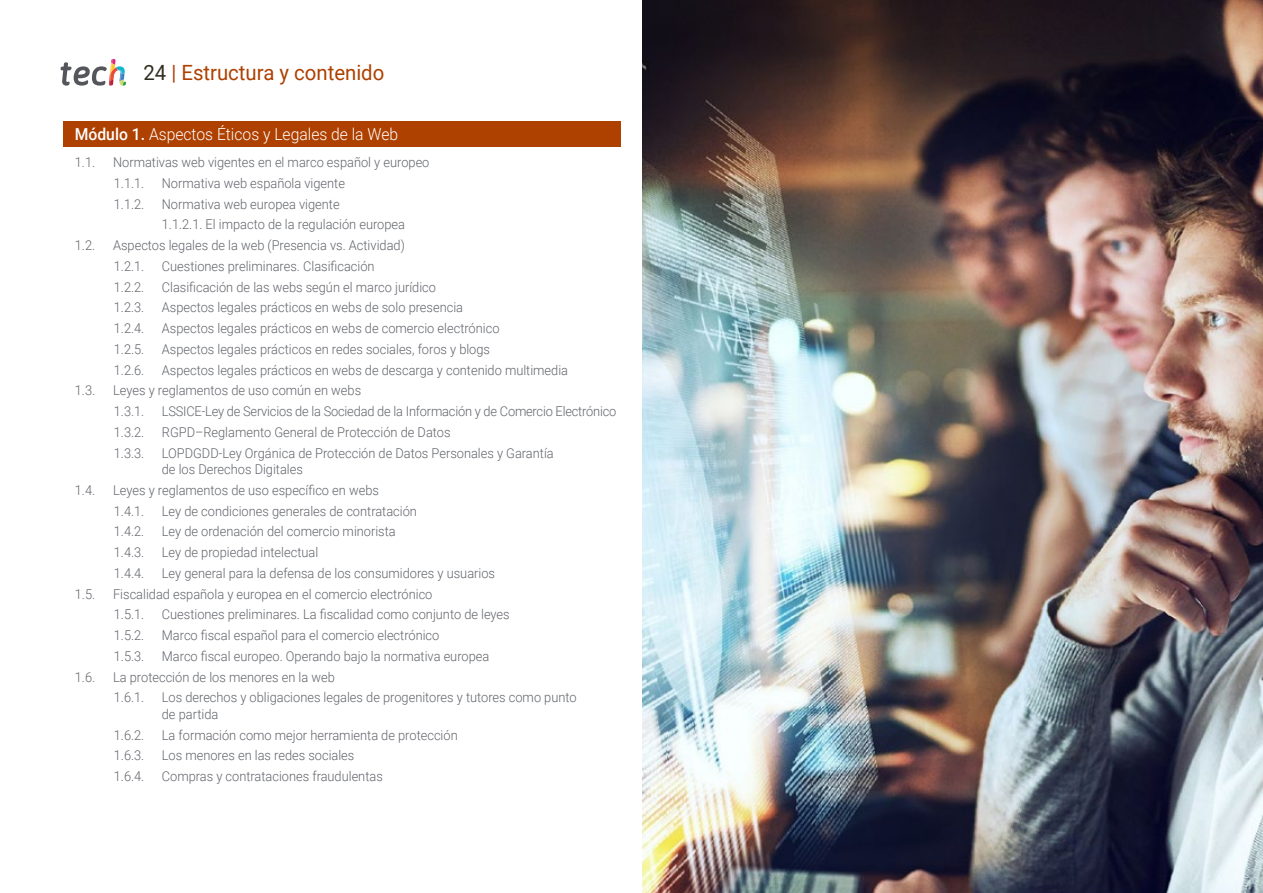
<style>
.page{position:relative;width:1263px;height:893px;background:#fff}
.page>*{position:absolute;margin:0;border:0;box-sizing:border-box;transform-origin:0 0}
.t1{font:21px "Roboto";color:#ae4000}
.t2{font:300 16.5px "Roboto";color:#fff;scale:.95 1}
.t3{font:300 13.5px/20.7px "Roboto";color:#61646a;scale:.95 1}
.s1{color:#312e20}
.s2{font-weight:500}
</style>
<div class="page">
<div style="left:64px;top:121px;width:557px;height:25px;background:#ae4000"></div>
<svg style="left:61px;top:59px;width:65px;height:27px"></svg>
<img style="left:642px;top:0;width:621px;height:893px">
<h1 class="t1" style="left:144px;top:57px;width:242px"><span class="s1">24</span> | Estructura y contenido</h1>
<p class="t2" style="left:75px;top:123px;width:342px"><span class="s2">Módulo 1.</span> Aspectos Éticos y Legales de la Web</p>
<p class="t3" style="left:75px;top:151px;width:23px">1.1.</p>
<p class="t3" style="left:113px;top:151px;width:334px">Normativas web vigentes en el marco español y europeo<br>1.1.1.</p>
<p class="t3" style="left:162px;top:172px;width:194px">Normativa web española vigente</p>
<p class="t3" style="left:114px;top:193px;width:34px">1.1.2.</p>
<p class="t3" style="left:162px;top:193px;width:257px">Normativa web europea vigente<br>1.1.2.1. El impacto de la regulación europea</p>
<p class="t3" style="left:75px;top:234px;width:23px">1.2.</p>
<p class="t3" style="left:113px;top:234px;width:309px">Aspectos legales de la web (Presencia vs. Actividad)<br>1.2.1.</p>
<p class="t3" style="left:162px;top:255px;width:225px">Cuestiones preliminares. Clasificación</p>
<p class="t3" style="left:114px;top:276px;width:34px">1.2.2.</p>
<p class="t3" style="left:162px;top:276px;width:290px">Clasificación de las webs según el marco jurídico</p>
<p class="t3" style="left:114px;top:297px;width:34px">1.2.3.</p>
<p class="t3" style="left:162px;top:297px;width:319px">Aspectos legales prácticos en webs de solo presencia</p>
<p class="t3" style="left:114px;top:317px;width:34px">1.2.4.</p>
<p class="t3" style="left:162px;top:317px;width:357px">Aspectos legales prácticos en webs de comercio electrónico</p>
<p class="t3" style="left:114px;top:338px;width:34px">1.2.5.</p>
<p class="t3" style="left:162px;top:338px;width:347px">Aspectos legales prácticos en redes sociales, foros y blogs</p>
<p class="t3" style="left:114px;top:359px;width:34px">1.2.6.</p>
<p class="t3" style="left:162px;top:359px;width:429px">Aspectos legales prácticos en webs de descarga y contenido multimedia</p>
<p class="t3" style="left:75px;top:380px;width:23px">1.3.</p>
<p class="t3" style="left:113px;top:380px;width:263px">Leyes y reglamentos de uso común en webs<br>1.3.1.</p>
<p class="t3" style="left:162px;top:400px;width:480px">LSSICE-Ley de Servicios de la Sociedad de la Información y de Comercio Electrónico</p>
<p class="t3" style="left:114px;top:421px;width:34px">1.3.2.</p>
<p class="t3" style="left:162px;top:421px;width:305px">RGPD–Reglamento General de Protección de Datos</p>
<p class="t3" style="left:114px;top:442px;width:34px">1.3.3.</p>
<p class="t3" style="left:162px;top:444px;width:414px;line-height:16.5px">LOPDGDD-Ley Orgánica de Protección de Datos Personales y Garantía de los Derechos Digitales</p>
<p class="t3" style="left:75px;top:479px;width:23px">1.4.</p>
<p class="t3" style="left:113px;top:479px;width:281px">Leyes y reglamentos de uso específico en webs<br>1.4.1.</p>
<p class="t3" style="left:162px;top:500px;width:270px">Ley de condiciones generales de contratación</p>
<p class="t3" style="left:114px;top:521px;width:34px">1.4.2.</p>
<p class="t3" style="left:162px;top:521px;width:248px">Ley de ordenación del comercio minorista</p>
<p class="t3" style="left:114px;top:541px;width:34px">1.4.3.</p>
<p class="t3" style="left:162px;top:541px;width:166px">Ley de propiedad intelectual</p>
<p class="t3" style="left:114px;top:562px;width:34px">1.4.4.</p>
<p class="t3" style="left:162px;top:562px;width:352px">Ley general para la defensa de los consumidores y usuarios</p>
<p class="t3" style="left:75px;top:583px;width:23px">1.5.</p>
<p class="t3" style="left:113px;top:583px;width:338px">Fiscalidad española y europea en el comercio electrónico<br>1.5.1.</p>
<p class="t3" style="left:162px;top:604px;width:368px">Cuestiones preliminares. La fiscalidad como conjunto de leyes</p>
<p class="t3" style="left:114px;top:624px;width:34px">1.5.2.</p>
<p class="t3" style="left:162px;top:624px;width:294px">Marco fiscal español para el comercio electrónico</p>
<p class="t3" style="left:114px;top:645px;width:34px">1.5.3.</p>
<p class="t3" style="left:162px;top:645px;width:346px">Marco fiscal europeo. Operando bajo la normativa europea</p>
<p class="t3" style="left:75px;top:666px;width:23px">1.6.</p>
<p class="t3" style="left:113px;top:666px;width:235px">La protección de los menores en la web<br>1.6.1.</p>
<p class="t3" style="left:162px;top:689px;width:438px;line-height:16.5px">Los derechos y obligaciones legales de progenitores y tutores como punto de partida</p>
<p class="t3" style="left:114px;top:724px;width:34px">1.6.2.</p>
<p class="t3" style="left:162px;top:724px;width:313px">La formación como mejor herramienta de protección</p>
<p class="t3" style="left:114px;top:745px;width:34px">1.6.3.</p>
<p class="t3" style="left:162px;top:745px;width:204px">Los menores en las redes sociales</p>
<p class="t3" style="left:114px;top:765px;width:34px">1.6.4.</p>
<p class="t3" style="left:162px;top:765px;width:234px">Compras y contrataciones fraudulentas</p>
</div>
